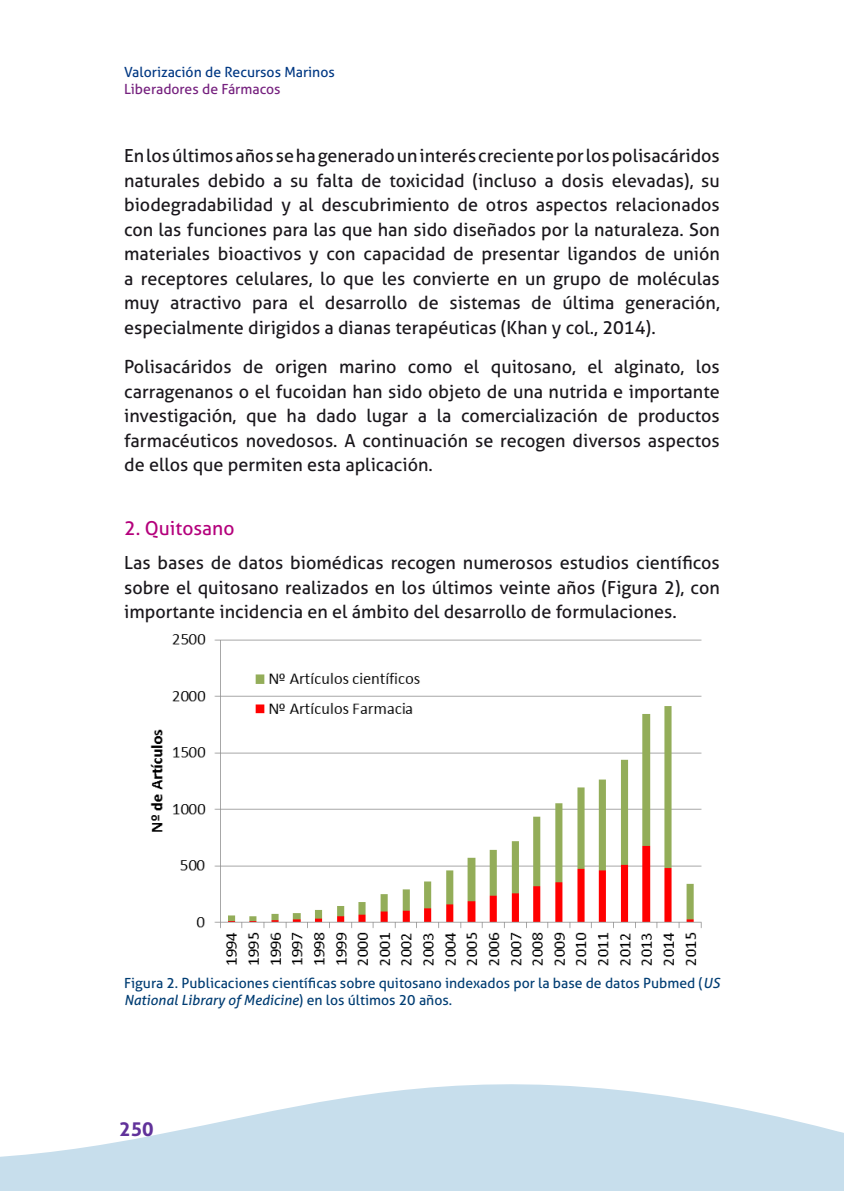
<style>
.page{position:relative;width:844px;height:1191px;background:#fff}
.page>*{position:absolute;margin:0;border:0;box-sizing:border-box;transform-origin:0 0}
.TITULOS_APARTADOS{font:19.25px "Aller";color:#b4007c}
.t1{font:700 19.25px "Aller";color:#61329a}
.TEXTO_COMUN{font:18.03px/24.5px "Aller";color:#1a171c;text-align:justify}
.PIE_DE_FOTO{font:14px/16.8px "Aller";color:#003d73}
.t2{font:14px "Aller";color:#003883}
.t3{font:14px "Aller";color:#75207e}
.s1{font-style:italic}
</style>
<div class="page">
<svg style="left:0;top:1084px;width:843px;height:107px;fill:#c7deec"></svg>
<img style="left:150px;top:634px;width:552px;height:332px">
<p class="t2" style="left:124px;top:64px;width:212px">Valorización de Recursos Marinos</p>
<p class="t3" style="left:124px;top:81px;width:158px">Liberadores de Fármacos</p>
<p class="TEXTO_COMUN" style="left:124px;top:143px;width:597px">En los últimos años se ha generado un interés creciente por los polisacáridos naturales debido a su falta de toxicidad (incluso a dosis elevadas), su biodegradabilidad y al descubrimiento de otros aspectos relacionados con las funciones para las que han sido diseñados por la naturaleza. Son materiales bioactivos y con capacidad de presentar ligandos de unión a receptores celulares, lo que les convierte en un grupo de moléculas muy atractivo para el desarrollo de sistemas de última generación, especialmente dirigidos a dianas terapéuticas (Khan y col., 2014).</p>
<p class="TEXTO_COMUN" style="left:124px;top:354px;width:597px">Polisacáridos de origen marino como el quitosano, el alginato, los carragenanos o el fucoidan han sido objeto de una nutrida e importante investigación, que ha dado lugar a la comercialización de productos farmacéuticos novedosos. A continuación se recogen diversos aspectos de ellos que permiten esta aplicación.</p>
<p class="TITULOS_APARTADOS" style="left:124px;top:516px;width:112px">2. Quitosano</p>
<p class="TEXTO_COMUN" style="left:124px;top:550px;width:597px">Las bases de datos biomédicas recogen numerosos estudios científicos sobre el quitosano realizados en los últimos veinte años (Figura 2), con importante incidencia en el ámbito del desarrollo de formulaciones.</p>
<p class="PIE_DE_FOTO" style="left:124px;top:974px;width:597px">Figura 2. Publicaciones científicas sobre quitosano indexados por la base de datos Pubmed (<span class="s1">US<br>National Library of Medicine</span>) en los últimos 20 años.</p>
<p class="t1" style="left:119px;top:1117px;width:36px">250</p>
</div>
